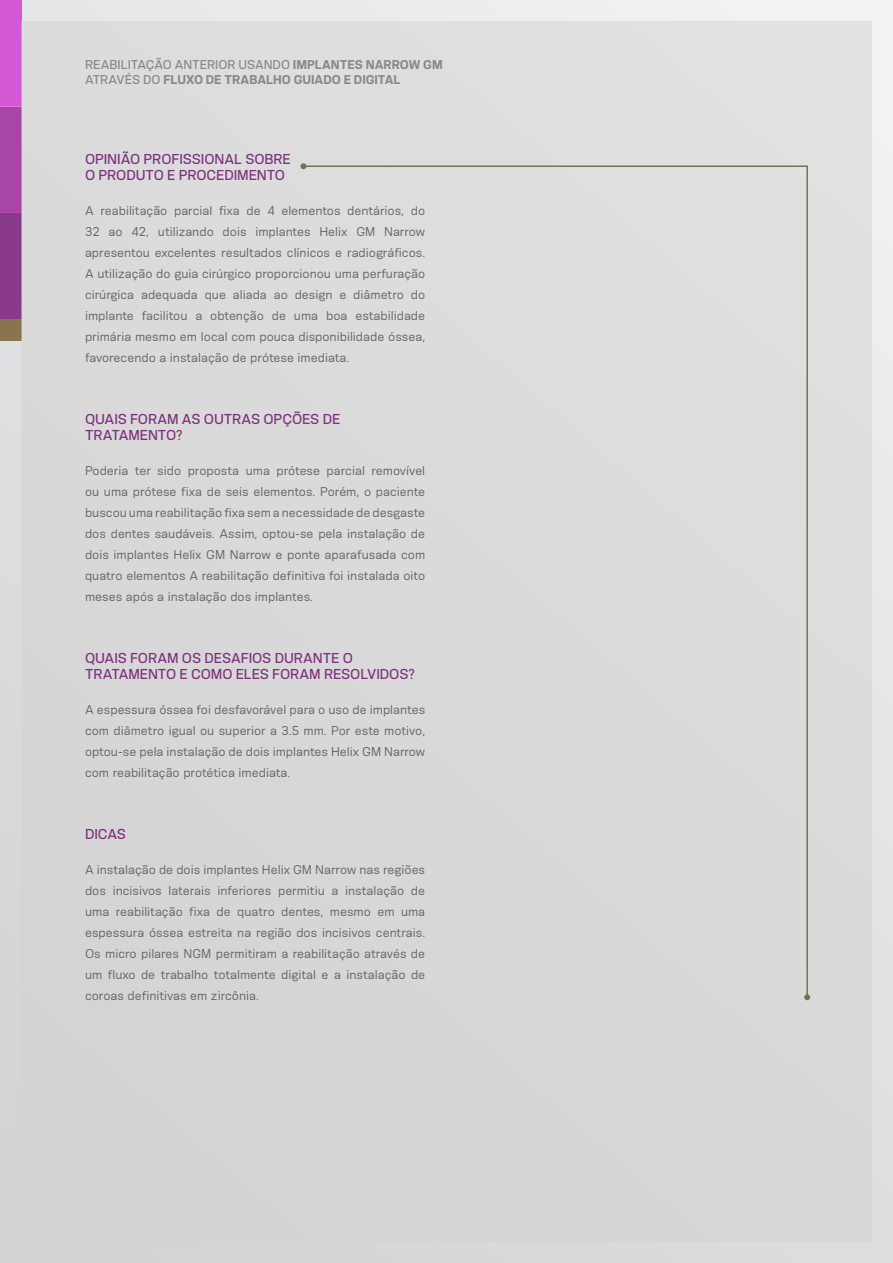
<style>
.page{position:relative;width:893px;height:1263px;background:#fff}
.page>*{position:absolute;margin:0;border:0;box-sizing:border-box;transform-origin:0 0}
.t1{font:500 13.5px/16.2px "Konsens";letter-spacing:-.01em;color:#7d347d}
.t2{font:12px/21px "Konsens";color:#656767;text-align:justify}
.t3{font:500 12px "Konsens";color:#87898b}
.t4{font:700 12px "Konsens";color:#87898b}
.s1{font-weight:700}
.s2{font-weight:500}
</style>
<div class="page">
<div style="left:0;top:0;width:893px;height:1263px;background:linear-gradient(to right,#dadbdd,#e8e9ea)"></div>
<div style="left:0;top:319px;width:21px;height:21px;background:#897450"></div>
<div style="left:0;top:0;width:21px;height:106px;background:#d458d4"></div>
<div style="left:0;top:106px;width:21px;height:107px;background:#a846a8"></div>
<div style="left:0;top:213px;width:21px;height:106px;background:#893989"></div>
<div style="left:21px;top:21px;width:851px;height:1221px;background:#d8d8d9"></div>
<svg style="left:303px;top:165px;width:505px;height:829px"></svg>
<svg style="left:804px;top:994px;width:6px;height:6px"></svg>
<svg style="left:300px;top:163px;width:6px;height:6px"></svg>
<p class="t3" style="left:85px;top:57px;width:359px">REABILITAÇÃO ANTERIOR USANDO <span class="s1">IMPLANTES NARROW GM</span></p>
<p class="t4" style="left:85px;top:72px;width:317px"><span class="s2">ATRAVÉS DO</span> FLUXO DE TRABALHO GUIADO E DIGITAL</p>
<p class="t1" style="left:85px;top:150px;width:207px">OPINIÃO PROFISSIONAL SOBRE</p>
<p class="t1" style="left:85px;top:167px;width:202px">O PRODUTO E PROCEDIMENTO</p>
<p class="t2" style="left:85px;top:200px;width:342px">A reabilitação parcial fixa de 4 elementos dentários, do 32 ao 42, utilizando dois implantes Helix GM Narrow apresentou excelentes resultados clínicos e radiográficos.<br>A utilização do guia cirúrgico proporcionou uma perfuração cirúrgica adequada que aliada ao design e diâmetro do implante facilitou a obtenção de uma boa estabilidade primária mesmo em local com pouca disponibilidade óssea, favorecendo a instalação de prótese imediata.</p>
<p class="t1" style="left:85px;top:410px;width:257px">QUAIS FORAM AS OUTRAS OPÇÕES DE<br>TRATAMENTO?</p>
<p class="t2" style="left:85px;top:460px;width:342px">Poderia ter sido proposta uma prótese parcial removível ou uma prótese fixa de seis elementos. Porém, o paciente buscou uma reabilitação fixa sem a necessidade de desgaste dos dentes saudáveis. Assim, optou-se pela instalação de dois implantes Helix GM Narrow e ponte aparafusada com quatro elementos A reabilitação definitiva foi instalada oito meses após a instalação dos implantes.</p>
<p class="t1" style="left:85px;top:649px;width:331px">QUAIS FORAM OS DESAFIOS DURANTE O<br>TRATAMENTO E COMO ELES FORAM RESOLVIDOS?</p>
<p class="t2" style="left:85px;top:699px;width:342px">A espessura óssea foi desfavorável para o uso de implantes com diâmetro igual ou superior a 3.5 mm. Por este motivo, optou-se pela instalação de dois implantes Helix GM Narrow com reabilitação protética imediata.</p>
<p class="t1" style="left:85px;top:826px;width:43px">DICAS</p>
<p class="t2" style="left:85px;top:859px;width:342px">A instalação de dois implantes Helix GM Narrow nas regiões dos incisivos laterais inferiores permitiu a instalação de uma reabilitação fixa de quatro dentes, mesmo em uma espessura óssea estreita na região dos incisivos centrais.<br>Os micro pilares NGM permitiram a reabilitação através de um fluxo de trabalho totalmente digital e a instalação de coroas definitivas em zircônia.</p>
</div>
